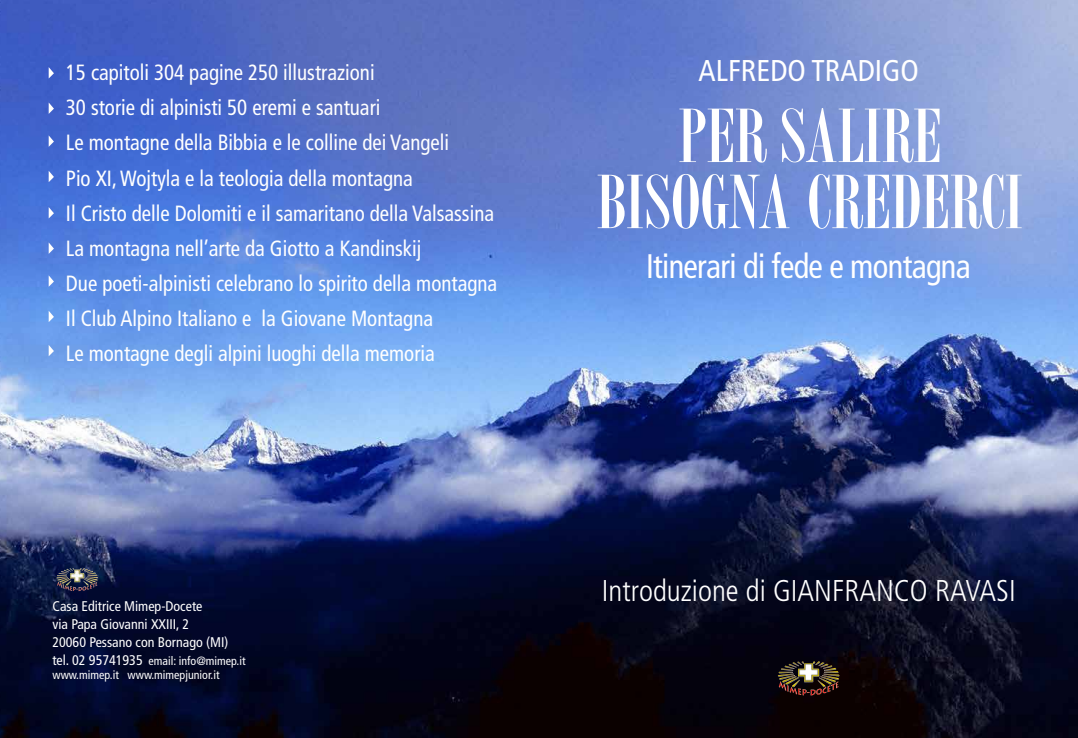
<style>
.page{position:relative;width:1078px;height:738px;background:#fff}
.page>*{position:absolute;margin:0;border:0;box-sizing:border-box;transform-origin:0 0}
.t1{font:80px/66px "Bordeaux Roman Bold Let Plain";letter-spacing:-.01em;color:#fff;text-align:center;scale:1.5 1}
.t2{font:condensed 34px "Frutiger LT Std";letter-spacing:-.02em;color:#fff;scale:.95 1}
.t3{font:300 condensed 30px "Frutiger LT Std";color:#fff}
.t4{font:condensed 30px "Frutiger LT Std";color:#fff}
.t5{font:condensed 22px/35px "Frutiger LT Std";color:#fff;scale:.95 1}
.t6{font:condensed 14px/18px "Frutiger LT Std";color:#fff}
.t7{font:condensed 12px/14px "Frutiger LT Std";color:#fff}
.s1{font-size:14px}
</style>
<div class="page">
<img style="left:0;top:0;width:1077px;height:737px">
<img style="left:793px;top:660px;width:26px;height:19px">
<img style="left:67px;top:567px;width:18px;height:13px">
<svg style="left:49px;top:67px;width:5px;height:11px"></svg>
<svg style="left:49px;top:102px;width:5px;height:12px"></svg>
<svg style="left:49px;top:135px;width:5px;height:12px"></svg>
<svg style="left:49px;top:171px;width:5px;height:11px"></svg>
<svg style="left:49px;top:207px;width:5px;height:11px"></svg>
<svg style="left:49px;top:242px;width:5px;height:12px"></svg>
<svg style="left:49px;top:275px;width:5px;height:11px"></svg>
<svg style="left:49px;top:310px;width:5px;height:12px"></svg>
<svg style="left:49px;top:344px;width:5px;height:12px"></svg>
<p class="t5" style="left:66px;top:55px;width:455px">15 capitoli 304 pagine 250 illustrazioni<br>30 storie di alpinisti 50 eremi e santuari<br>Le montagne della Bibbia e le colline dei Vangeli<br>Pio XI, Wojtyla e la teologia della montagna<br>Il Cristo delle Dolomiti e il samaritano della Valsassina La montagna nell’arte da Giotto a Kandinskij<br>Due poeti-alpinisti celebrano lo spirito della montagna Il Club Alpino Italiano e la Giovane Montagna<br>Le montagne degli alpini luoghi della memoria</p>
<p class="t6" style="left:52px;top:596px;width:177px">Casa Editrice Mimep-Docete<br>via Papa Giovanni XXIII, 2<br>20060 Pessano con Bornago (MI)</p>
<p class="t7" style="left:52px;top:653px;width:195px"><span class="s1">tel. 02 95741935</span> email: info@mimep.it www.mimep.it www.mimepjunior.it</p>
<h3 class="t4" style="left:698px;top:53px;width:222px">ALFREDO TRADIGO</h3>
<h1 class="t1" style="left:595px;top:107px;width:286px">PER SALIRE<br>BISOGNA CREDERCI</h1>
<h2 class="t2" style="left:646px;top:246px;width:343px">Itinerari di fede e montagna</h2>
<h3 class="t3" style="left:601px;top:573px;width:415px">Introduzione di GIANFRANCO RAVASI</h3>
</div>
